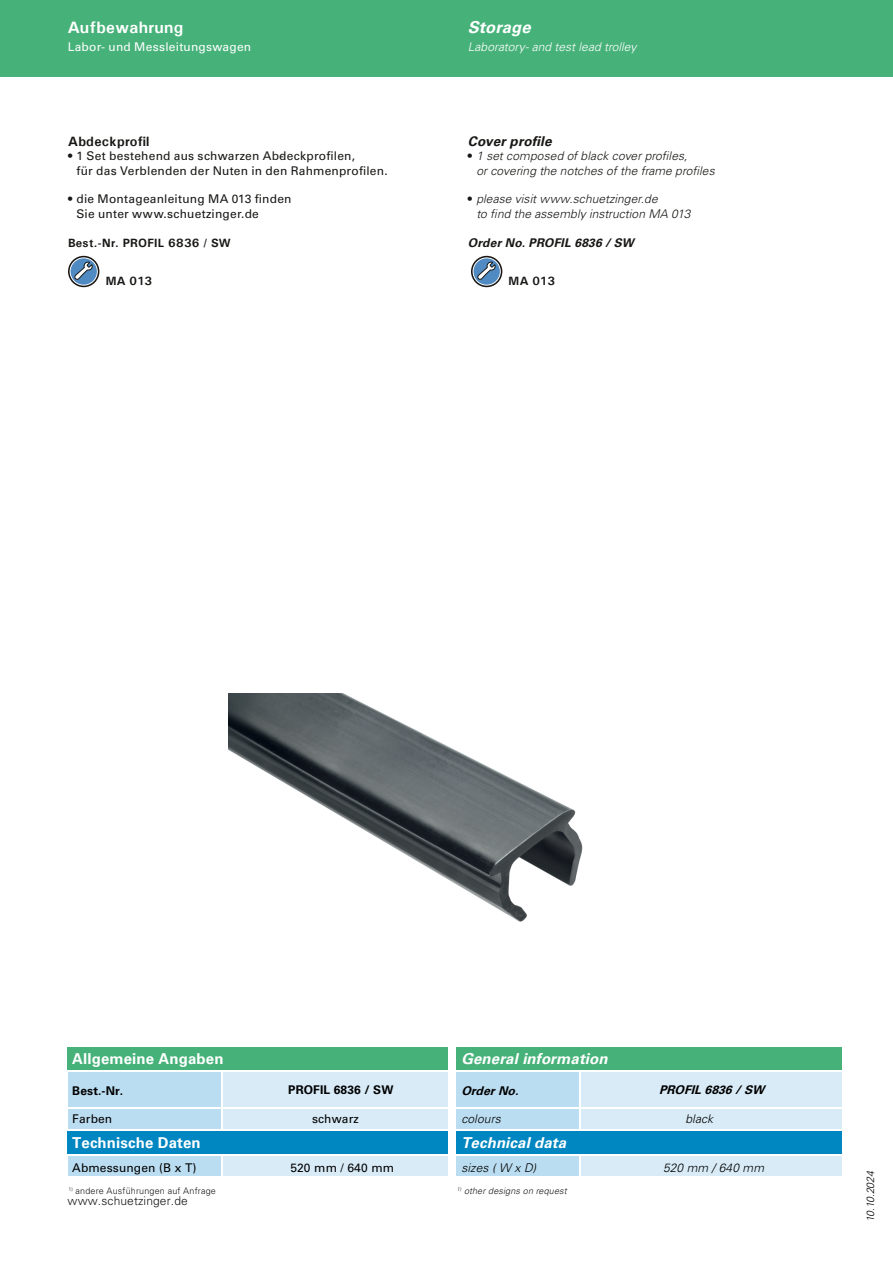
<style>
.page{position:relative;width:893px;height:1263px;background:#fff}
.page>*{position:absolute;margin:0;border:0;box-sizing:border-box;transform-origin:0 0}
.t1{font:700 16.5px "Univers";letter-spacing:.015em;color:#fff}
.t2{font:italic 700 16.5px "Univers LT Pro 65";color:#fff}
.t3{font:700 15px "Univers LT Pro 65";letter-spacing:.01em;color:#fff}
.t4{font:italic 700 15px "Univers LT Pro 65";letter-spacing:.01em;color:#fff}
.t5{font:italic 700 13.5px "Univers LT Pro 65";letter-spacing:.015em;color:#181715}
.t6{font:700 13.5px "Univers";letter-spacing:.025em;color:#181715}
.t7{font:12px/14.4px "Univers LT Pro 55 Roman";letter-spacing:.02em;color:#181715}
.t8{font:italic 300 12px/14.4px "Univers LT Pro 45";letter-spacing:.005em;color:#181715}
.t9{font:12px "Univers LT Pro 55 Roman";letter-spacing:.01em;color:#000}
.t10{font:italic 300 12px "Univers LT Pro 45";letter-spacing:.01em;color:#000}
.t11{font:700 12px "Univers";letter-spacing:.02em;color:#181715}
.t12{font:italic 300 12px "Univers LT Pro 45";letter-spacing:.005em;color:#fff}
.t13{font:12px "Univers LT Pro 55 Roman";letter-spacing:.02em;color:#fff}
.t14{font:700 12px "Univers LT Pro 65";letter-spacing:.01em;color:#000}
.t15{font:italic 700 12px "Univers LT Pro 65";color:#000}
.t16{font:italic 700 12px "Univers LT Pro 65";letter-spacing:.02em;color:#181715}
.t17{font:300 12px "Univers LT Pro 45";letter-spacing:.01em;color:#181716}
.t18{font:italic 300 10.5px "Univers LT Pro 45";color:#000}
.t19{font:300 9px "Univers LT Pro 45";letter-spacing:.02em;color:#181715}
.t20{font:italic 300 9px "Univers LT Pro 45";letter-spacing:.015em;color:#181715}
.s1{font-family:"Univers LT Pro 55 Roman";font-weight:400;font-style:normal}
</style>
<div class="page">
<div style="left:0;top:0;width:893px;height:77px;background:#46b279"></div>
<div style="left:68px;top:1046px;width:380px;height:25px;background:#46b279"></div>
<div style="left:457px;top:1046px;width:385px;height:25px;background:#46b279"></div>
<div style="left:68px;top:1071px;width:154px;height:37px;background:#bbddf1"></div>
<div style="left:222px;top:1071px;width:226px;height:37px;background:#d8ebf7"></div>
<div style="left:457px;top:1071px;width:123px;height:37px;background:#bbddf1"></div>
<div style="left:580px;top:1071px;width:262px;height:37px;background:#d8ebf7"></div>
<div style="left:68px;top:1108px;width:154px;height:22px;background:#bbddf1"></div>
<div style="left:222px;top:1108px;width:226px;height:22px;background:#d8ebf7"></div>
<div style="left:457px;top:1108px;width:123px;height:22px;background:#bbddf1"></div>
<div style="left:580px;top:1108px;width:262px;height:22px;background:#d8ebf7"></div>
<div style="left:68px;top:1130px;width:380px;height:25px;background:#0086c0"></div>
<div style="left:457px;top:1130px;width:385px;height:25px;background:#0086c0"></div>
<div style="left:68px;top:1155px;width:154px;height:22px;background:#bbddf1"></div>
<div style="left:222px;top:1155px;width:226px;height:22px;background:#d8ebf7"></div>
<div style="left:457px;top:1155px;width:123px;height:22px;background:#bbddf1"></div>
<div style="left:580px;top:1155px;width:262px;height:22px;background:#d8ebf7"></div>
<hr style="left:68px;top:1176px;width:774px;height:2px;background:#fff">
<hr style="left:68px;top:1154px;width:774px;height:2px;background:#fff">
<hr style="left:68px;top:1129px;width:774px;height:2px;background:#fff">
<hr style="left:68px;top:1107px;width:774px;height:1px;background:#fff">
<hr style="left:68px;top:1070px;width:774px;height:2px;background:#fff">
<hr style="left:579px;top:1071px;width:2px;height:59px;background:#fff">
<hr style="left:579px;top:1155px;width:2px;height:24px;background:#fff">
<hr style="left:222px;top:1071px;width:1px;height:59px;background:#fff">
<svg style="left:222px;top:1156px;width:1px;height:20px"></svg>
<img style="left:228px;top:693px;width:355px;height:229px">
<div style="left:68px;top:256px;width:31px;height:31px;border:2px solid #181715;border-radius:50%"></div>
<svg style="left:71px;top:258px;width:26px;height:27px"></svg>
<svg style="left:73px;top:261px;width:21px;height:20px"></svg>
<div style="left:471px;top:256px;width:31px;height:31px;border:2px solid #181715;border-radius:50%"></div>
<svg style="left:473px;top:258px;width:27px;height:27px"></svg>
<svg style="left:476px;top:261px;width:21px;height:20px"></svg>
<h1 class="t1" style="left:68px;top:17px;width:117px">Aufbewahrung</h1>
<p class="t13" style="left:68px;top:38px;width:185px">Labor- und Messleitungswagen</p>
<h1 class="t2" style="left:468px;top:16px;width:64px">Storage</h1>
<p class="t12" style="left:468px;top:39px;width:170px">Laboratory- and test lead trolley</p>
<p class="t5" style="left:468px;top:132px;width:85px">Cover profile</p>
<p class="t8" style="left:476px;top:149px;width:240px;text-indent:-9px"><span class="s1">•</span> 1 set composed of black cover profiles,<br>or covering the notches of the frame profiles</p>
<p class="t8" style="left:476px;top:192px;width:216px;text-indent:-9px"><span class="s1">•</span> please visit www.schuetzinger.de<br>to find the assembly instruction MA 013</p>
<p class="t16" style="left:468px;top:234px;width:168px">Order No. PROFIL 6836 / SW</p>
<p class="t6" style="left:68px;top:133px;width:83px">Abdeckprofil</p>
<p class="t7" style="left:77px;top:148px;width:313px;text-indent:-9px">• 1 Set bestehend aus schwarzen Abd- eckprofilen,<br>für das Verblenden der Nuten in den Rahmenprofilen.</p>
<p class="t7" style="left:77px;top:191px;width:217px;text-indent:-8px">• die Montageanleitung MA 013 finden<br>Sie unter www.schuetzinger.de</p>
<p class="t11" style="left:68px;top:235px;width:164px">Best.-Nr. PROFIL 6836 / SW</p>
<p class="t11" style="left:106px;top:273px;width:48px">MA 013</p>
<p class="t11" style="left:509px;top:273px;width:48px">MA 013</p>
<p class="t3" style="left:72px;top:1048px;width:153px">Allgemeine Angaben</p>
<p class="t4" style="left:461px;top:1048px;width:148px">General information</p>
<p class="t14" style="left:72px;top:1082px;width:52px">Best.-Nr.</p>
<p class="t14" style="left:288px;top:1081px;width:107px">PROFIL 6836 / SW</p>
<p class="t15" style="left:461px;top:1082px;width:63px">OrderNo.</p>
<p class="t15" style="left:659px;top:1081px;width:111px">PROFIL6836/SW</p>
<p class="t9" style="left:72px;top:1110px;width:41px">Farben</p>
<p class="t9" style="left:312px;top:1110px;width:48px">schwarz</p>
<p class="t10" style="left:461px;top:1111px;width:41px">colours</p>
<p class="t10" style="left:685px;top:1111px;width:29px">black</p>
<p class="t3" style="left:72px;top:1132px;width:130px">Technische Daten</p>
<p class="t4" style="left:461px;top:1132px;width:106px">Technical data</p>
<p class="t9" style="left:72px;top:1159px;width:126px">Abmessungen (B x T)</p>
<p class="t9" style="left:290px;top:1159px;width:105px">520 mm / 640 mm</p>
<p class="t10" style="left:461px;top:1160px;width:76px">sizes ( W x D)</p>
<p class="t10" style="left:663px;top:1160px;width:103px">520 mm / 640 mm</p>
<p class="t17" style="left:68px;top:1193px;width:122px">www.schuetzinger.de</p>
<p class="t19" style="left:68px;top:1184px;width:149px"><sup>1)</sup> andere Ausführungen auf Anfrage</p>
<p class="t20" style="left:457px;top:1185px;width:111px"><sup>1)</sup> other designs on request</p>
<p class="t18" style="left:864px;top:1222px;width:53px;rotate:-90deg">10.10.2024</p>
</div>
